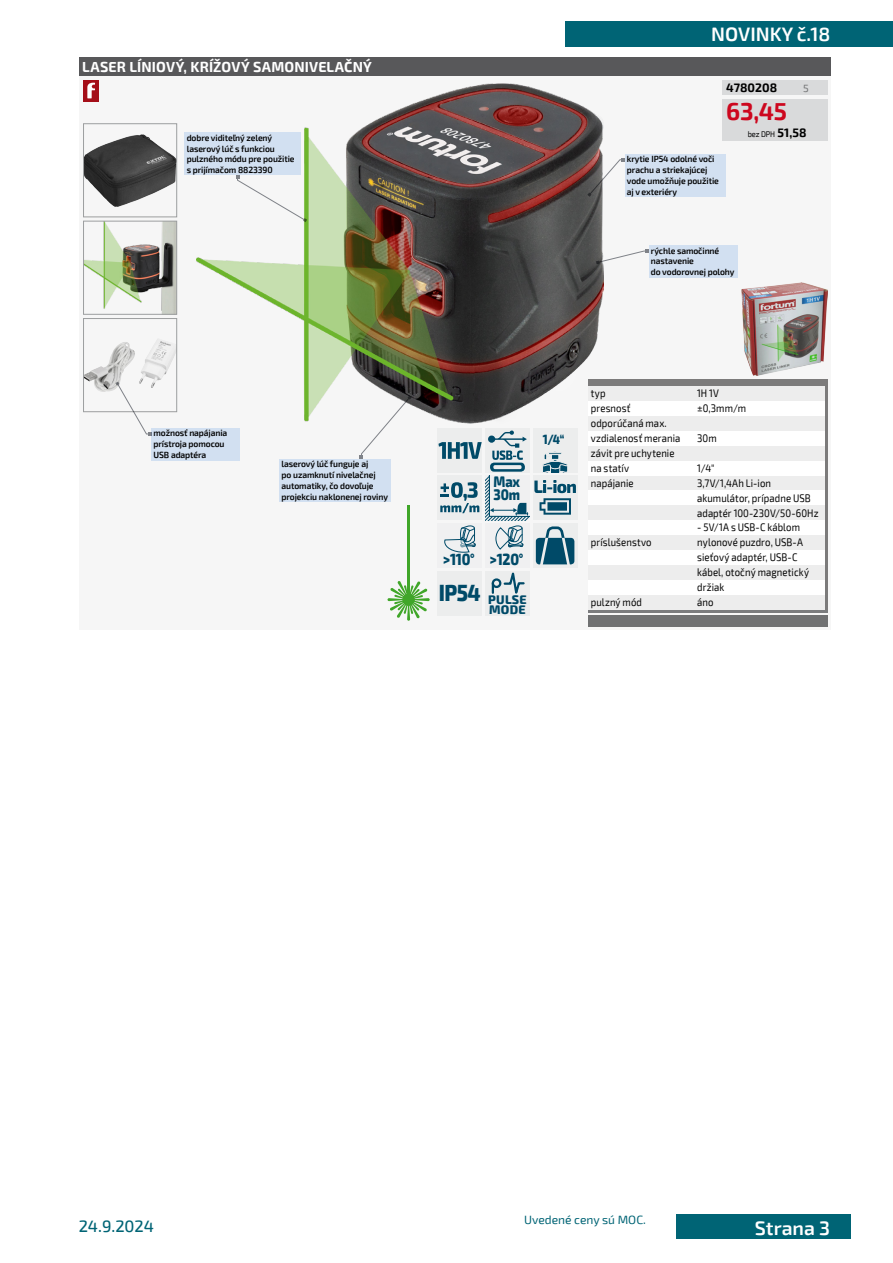
<style>
.page{position:relative;width:893px;height:1263px;background:#fff}
.page>*{position:absolute;margin:0;border:0;box-sizing:border-box;transform-origin:0 0}
.t1{font:700 24px "Exo 2";color:#cd071e}
.t2{font:600 19.5px "Exo 2";color:#fff}
.t3{font:500 16.5px "Exo 2";letter-spacing:-.005em;color:#006475}
.t4{font:800 15.9px "Exo 2";letter-spacing:-.02em;color:#004a68;scale:.85 1}
.t5{font:800 15px/12.6px "Exo 2";letter-spacing:-.02em;color:#004a68;scale:.85 1}
.t6{font:700 14.25px "Exo 2";letter-spacing:.01em;color:#fff}
.t7{font:800 13.2px "Exo 2";color:#004a68;scale:.85 1}
.t8{font:800 12.3px/10.5px "Exo 2";letter-spacing:.02em;color:#004a68;text-align:right}
.t9{font:12px "Exo 2";color:#006475}
.t10{font:700 12px "Exo 2";letter-spacing:.005em;color:#000}
.t11{font:10.95px/14.9px "Exo 2";letter-spacing:.01em;color:#000;scale:.87 1}
.t12{font:10.5px "Exo 2";color:#707172}
.t13{font:600 9px/10.8px "Exo 2";letter-spacing:-.01em;color:#000;scale:.95 1}
.t14{font:8.25px "Exo 2";letter-spacing:-.01em;color:#000;scale:.9 1}
.s1{font-weight:700;font-size:12px}
</style>
<div class="page">
<div style="left:676px;top:1214px;width:174px;height:25px;background:#006475"></div>
<div style="left:566px;top:21px;width:327px;height:26px;background:#006475"></div>
<div style="left:79px;top:76px;width:751px;height:554px;background:#f6f6f6"></div>
<img style="left:196px;top:83px;width:408px;height:341px">
<div style="left:79px;top:57px;width:751px;height:19px;background:#58585a"></div>
<div style="left:722px;top:80px;width:105px;height:15px;background:#d9dadb"></div>
<div style="left:722px;top:100px;width:105px;height:41px;background:#d9dadb"></div>
<div style="left:588px;top:615px;width:239px;height:12px;background:#707172"></div>
<hr style="left:588px;top:609px;width:239px;height:3px;background:#7b7c7e">
<div style="left:588px;top:379px;width:239px;height:230px;background:#7c7b7b"></div>
<div style="left:588px;top:386px;width:236px;height:15px;background:#ededed"></div>
<div style="left:588px;top:416px;width:236px;height:15px;background:#ededed"></div>
<div style="left:588px;top:446px;width:236px;height:15px;background:#ededed"></div>
<div style="left:588px;top:476px;width:236px;height:14px;background:#ededed"></div>
<div style="left:588px;top:505px;width:236px;height:15px;background:#ededed"></div>
<div style="left:588px;top:535px;width:236px;height:15px;background:#ededed"></div>
<div style="left:588px;top:565px;width:236px;height:15px;background:#ededed"></div>
<div style="left:588px;top:595px;width:236px;height:14px;background:#ededed"></div>
<div style="left:588px;top:401px;width:236px;height:15px;background:#fff"></div>
<div style="left:588px;top:431px;width:236px;height:15px;background:#fff"></div>
<div style="left:588px;top:461px;width:236px;height:15px;background:#fff"></div>
<div style="left:588px;top:490px;width:236px;height:15px;background:#fff"></div>
<div style="left:588px;top:520px;width:236px;height:15px;background:#fff"></div>
<div style="left:588px;top:550px;width:236px;height:15px;background:#fff"></div>
<div style="left:588px;top:580px;width:236px;height:15px;background:#fff"></div>
<img style="left:742px;top:283px;width:85px;height:93px">
<img style="left:85px;top:134px;width:90px;height:72px">
<div style="left:83px;top:124px;width:94px;height:93px;border:1px solid #9c9e9f"></div>
<img style="left:85px;top:339px;width:90px;height:52px">
<div style="left:83px;top:318px;width:94px;height:94px;border:1px solid #9c9e9f"></div>
<img style="left:85px;top:223px;width:90px;height:89px">
<div style="left:83px;top:221px;width:94px;height:93px;border:1px solid #9c9e9f"></div>
<div style="left:83px;top:80px;width:16px;height:21px;background:#a40e18"></div>
<svg style="left:87px;top:83px;width:8px;height:15px"></svg>
<hr style="left:408px;top:505px;width:2px;height:90px;background:#40a629">
<svg style="left:387px;top:581px;width:43px;height:40px"></svg>
<div style="left:437px;top:475px;width:45px;height:45px;background:#eceded"></div>
<div style="left:533px;top:475px;width:44px;height:45px;background:#eceded"></div>
<div style="left:485px;top:428px;width:45px;height:45px;background:#eceded"></div>
<div style="left:437px;top:428px;width:45px;height:45px;background:#eceded"></div>
<div style="left:533px;top:523px;width:44px;height:45px;background:#eceded"></div>
<div style="left:533px;top:428px;width:44px;height:45px;background:#eceded"></div>
<div style="left:437px;top:571px;width:45px;height:44px;background:#eceded"></div>
<div style="left:485px;top:571px;width:45px;height:44px;background:#eceded"></div>
<div style="left:437px;top:523px;width:45px;height:45px;background:#f0f0f1"></div>
<svg style="left:438px;top:430px;width:138px;height:164px"></svg>
<svg style="left:115px;top:382px;width:125px;height:78px"></svg>
<svg style="left:596px;top:245px;width:141px;height:32px"></svg>
<svg style="left:185px;top:132px;width:122px;height:90px"></svg>
<svg style="left:279px;top:395px;width:133px;height:107px"></svg>
<svg style="left:587px;top:154px;width:138px;height:43px;background:#cad3df"></svg>
<h3 class="t6" style="left:82px;top:59px;width:291px">LASER LÍNIOVÝ, KRÍŽOVÝ SAMONIVELAČNÝ</h3>
<p class="t13" style="left:187px;top:132px;width:115px">dobre viditeľný zelený laserový lúč s funkciou pulzného módu pre použitie s prijímačom 8823390</p>
<p class="t13" style="left:153px;top:428px;width:79px">možnosť napájania prístroja pomocou<br>USB adaptéra</p>
<p class="t13" style="left:282px;top:459px;width:114px">laserový lúč funguje aj<br>po uzamknutí nivelačnej automatiky, čo dovoľuje projekciu naklonenej roviny</p>
<h2 class="t2" style="left:711px;top:23px;width:121px">NOVINKY č.18</h2>
<h3 class="t10" style="left:726px;top:81px;width:52px">4780208</h3>
<p class="t12" style="left:803px;top:82px;width:7px">5</p>
<p class="t14" style="left:748px;top:130px;width:67px">bez DPH <span class="s1">51,58</span></p>
<h1 class="t1" style="left:726px;top:97px;width:62px">63,45</h1>
<p class="t13" style="left:627px;top:154px;width:98px">krytie IP54 odolné voči prachu a striekajúcej vode umožňuje použitie aj v exteriéry</p>
<p class="t13" style="left:651px;top:245px;width:89px">rýchle samočinné nastavenie<br>do vodorovnej polohy</p>
<h3 class="t5" style="left:494px;top:476px;width:33px">Max<br>30m</h3>
<h3 class="t7" style="left:543px;top:432px;width:27px">1/4“</h3>
<h3 class="t4" style="left:443px;top:550px;width:96px">&gt; 110° &gt; 120°</h3>
<h3 class="t8" style="left:439px;top:594px;width:89px"><sup>IP54</sup> PULSE<br>MODE</h3>
<p class="t11" style="left:591px;top:386px;width:18px">typ</p>
<p class="t11" style="left:697px;top:386px;width:26px">1H 1V</p>
<p class="t11" style="left:591px;top:401px;width:47px">presnosť</p>
<p class="t11" style="left:697px;top:401px;width:58px">±0,3mm/m</p>
<p class="t11" style="left:591px;top:416px;width:104px">odporúčaná max. vzdialenosť merania</p>
<p class="t11" style="left:697px;top:431px;width:24px">30m</p>
<p class="t11" style="left:591px;top:446px;width:98px">závit pre uchytenie na statív</p>
<p class="t11" style="left:697px;top:461px;width:21px">1/4"</p>
<p class="t11" style="left:591px;top:476px;width:51px">napájanie</p>
<p class="t11" style="left:697px;top:476px;width:141px">3,7V/1,4Ah Li-ion akumulátor, prípadne USB adaptér 100-230V/50-60Hz</p>
<p class="t11" style="left:697px;top:520px;width:120px">- 5V/1A s USB-C káblom</p>
<p class="t11" style="left:591px;top:535px;width:71px">príslušenstvo</p>
<p class="t11" style="left:697px;top:535px;width:130px">nylonové puzdro, USB-A sieťový adaptér, USB-C kábel, otočný magnetický držiak</p>
<p class="t11" style="left:591px;top:595px;width:60px">pulzný mód</p>
<p class="t11" style="left:697px;top:595px;width:20px">áno</p>
<h3 class="t3" style="left:79px;top:1216px;width:77px">24.9.2024</h3>
<h3 class="t9" style="left:524px;top:1213px;width:123px">Uvedené ceny sú MOC.</h3>
<h2 class="t2" style="left:755px;top:1216px;width:77px">Strana 3</h2>
</div>
